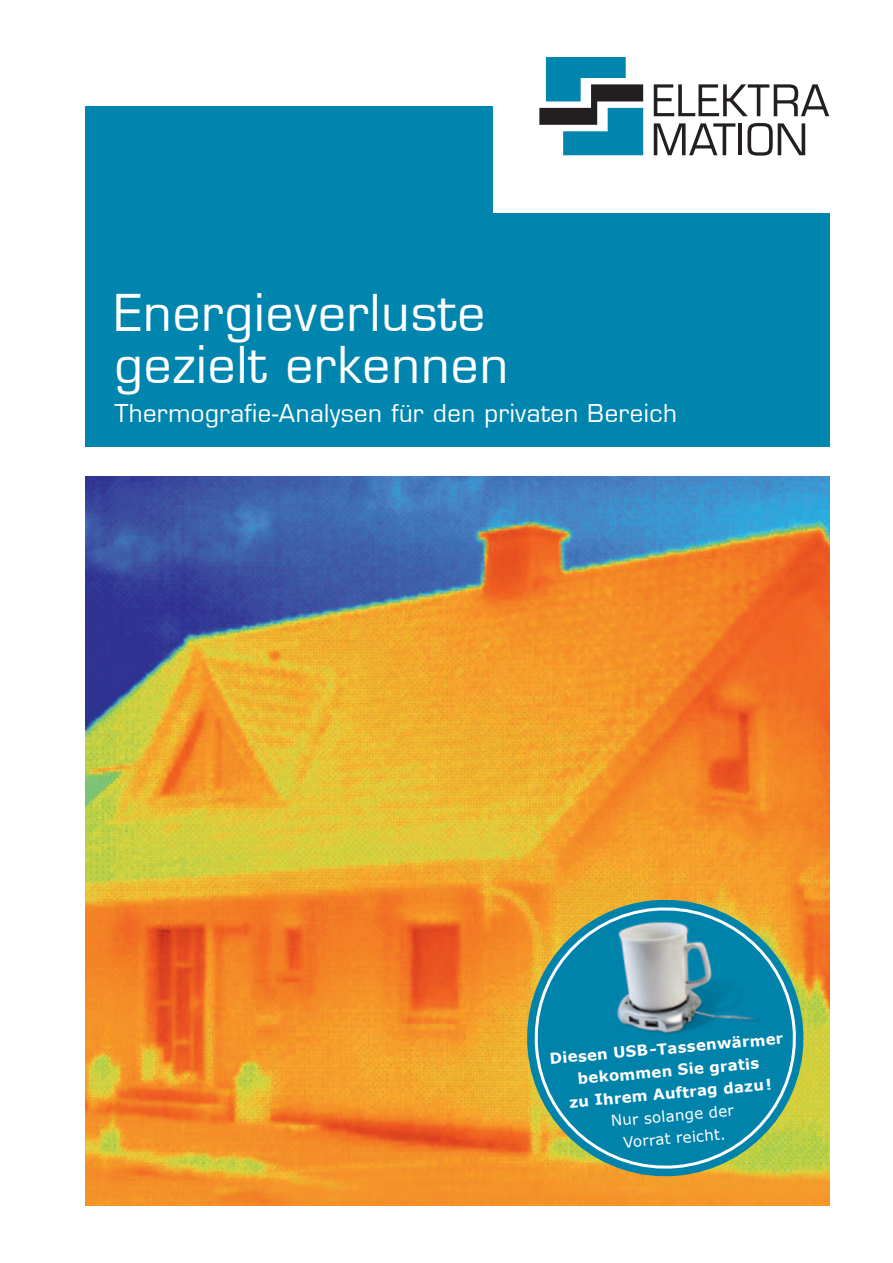
<style>
.page{position:relative;width:893px;height:1263px;background:#fff}
.page>*{position:absolute;margin:0;border:0;box-sizing:border-box;transform-origin:0 0}
.t1{font:49.5px/52.5px "Eurostile";letter-spacing:.02em;color:#fff}
.t2{font:24px "Eurostile";letter-spacing:.02em;color:#fff}
.t3{font:700 15px/22.5px "Verdana";color:#fff;text-align:center}
.t4{font:15px/22.5px "Verdana";color:#fff;text-align:center}
</style>
<div class="page">
<div style="left:85px;top:106px;width:744px;height:340px;background:#0085ae"></div>
<div style="left:493px;top:0;width:400px;height:213px;background:#fff"></div>
<svg style="left:654px;top:123px;width:81px;height:32px"></svg>
<hr style="left:739px;top:123px;width:3px;height:32px;background:#231f20">
<svg style="left:747px;top:123px;width:58px;height:33px"></svg>
<svg style="left:654px;top:84px;width:175px;height:32px"></svg>
<svg style="left:539px;top:57px;width:104px;height:98px"></svg>
<img style="left:85px;top:476px;width:744px;height:729px">
<img style="left:521px;top:894px;width:289px;height:288px">
<svg style="left:530px;top:903px;width:270px;height:270px;background:#449497"></svg>
<h1 class="t1" style="left:114px;top:287px;width:396px">Energieverluste gezielt erkennen</h1>
<h2 class="t2" style="left:114px;top:399px;width:564px">Thermografie-Analysen für den privaten Bereich</h2>
<p class="t3" style="left:549px;top:1047px;width:236px;rotate:-5deg">Diesen USB-Tassenwärmer bekommen Sie gratis<br>zu Ihrem Auftrag dazu!</p>
<p class="t4" style="left:610px;top:1109px;width:125px;rotate:-5deg">Nur solange der<br>Vorrat reicht.</p>
</div>
